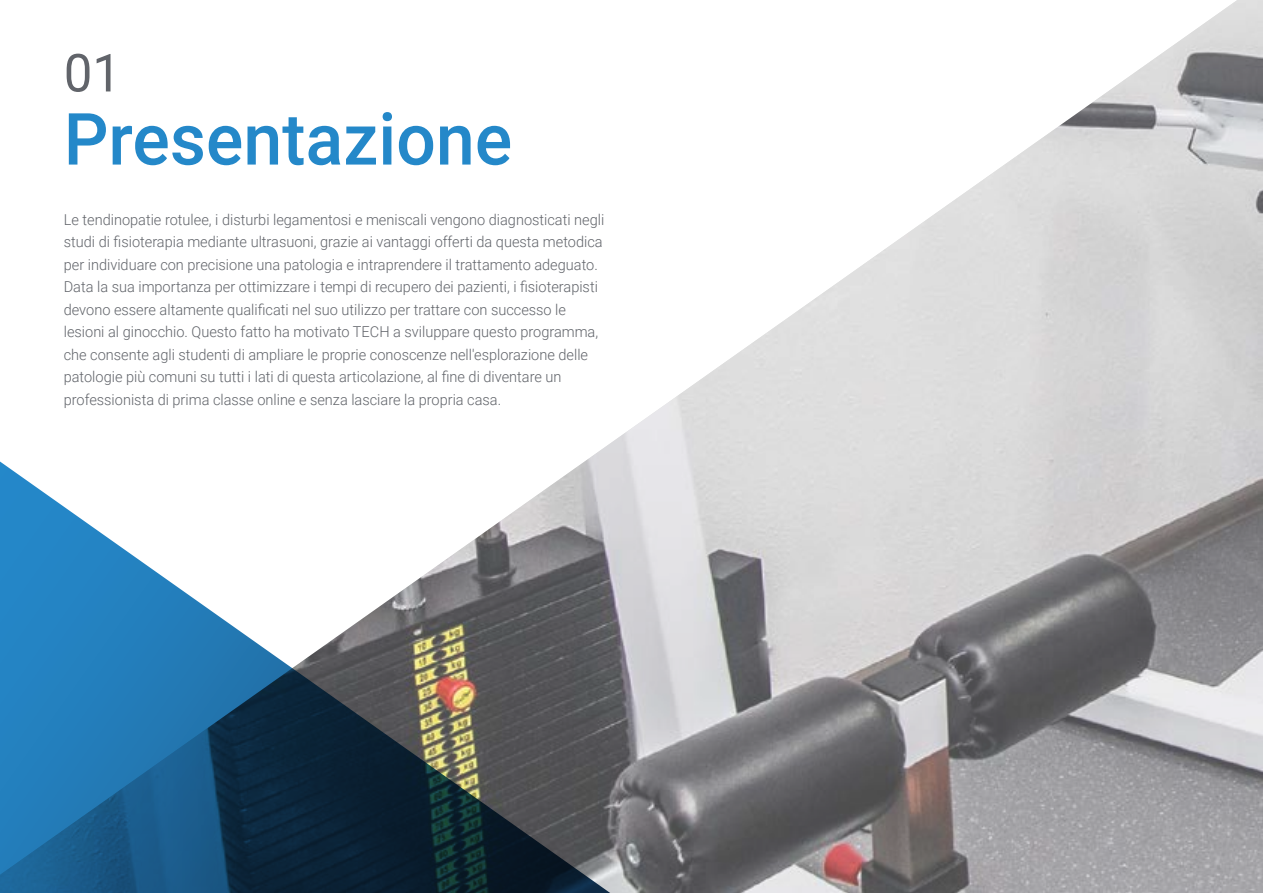
<style>
.page{position:relative;width:1263px;height:893px;background:#fff}
.page>*{position:absolute;margin:0;border:0;box-sizing:border-box;transform-origin:0 0}
.t1{font:500 72px "Roboto";color:#2488c9}
.t2{font:52.5px "Roboto";color:#61646a}
.t3{font:300 15px/22.5px "Roboto";color:#61646a}
</style>
<div class="page">
<img style="left:607px;top:0;width:656px;height:893px">
<svg style="left:0;top:446px;width:640px;height:447px"></svg>
<h2 class="t2" style="left:64px;top:36px;width:59px">01</h2>
<h1 class="t1" style="left:64px;top:89px;width:450px">Presentazione</h1>
<p class="t3" style="left:64px;top:208px;width:542px">Le tendinopatie rotulee, i disturbi legamentosi e meniscali vengono diagnosticati negli studi di fisioterapia mediante ultrasuoni, grazie ai vantaggi offerti da questa metodica per individuare con precisione una patologia e intraprendere il trattamento adeguato.<br>Data la sua importanza per ottimizzare i tempi di recupero dei pazienti, i fisioterapisti devono essere altamente qualificati nel suo utilizzo per trattare con successo le lesioni al ginocchio. Questo fatto ha motivato TECH a sviluppare questo programma, che consente agli studenti di ampliare le proprie conoscenze nell'esplorazione delle patologie più comuni su tutti i lati di questa articolazione, al fine di diventare un professionista di prima classe online e senza lasciare la propria casa.</p>
</div>
